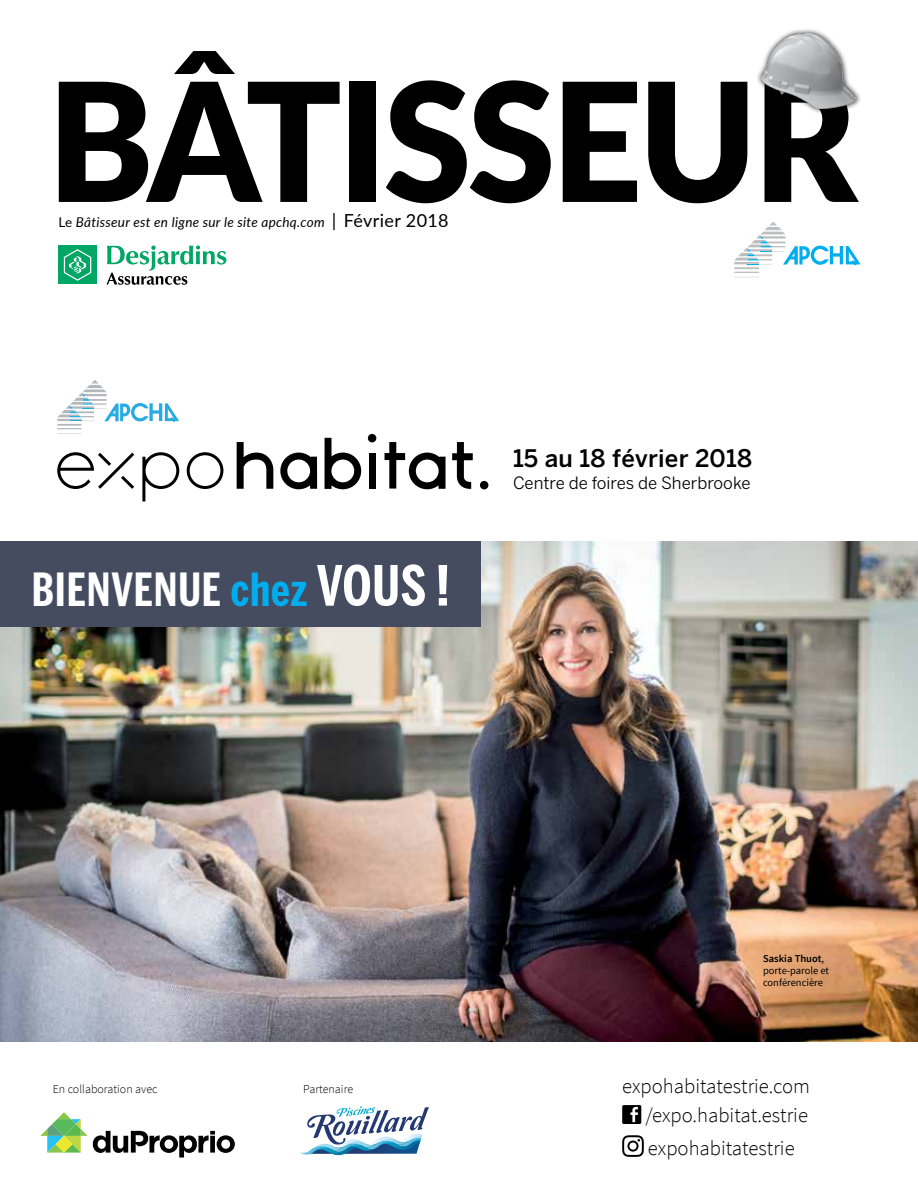
<style>
.page{position:relative;width:918px;height:1188px;background:#fff}
.page>*{position:absolute;margin:0;border:0;box-sizing:border-box;transform-origin:0 0}
.t1{font:900 165px "Lato";letter-spacing:-.025em;color:#000;scale:.96 1}
.t2{font:700 45.3px "Benton Sans Comp";letter-spacing:.02em;color:#fff}
.t3{font:500 24px "Benton Sans";letter-spacing:.01em;color:#000}
.t4{font:300 20.7px/29.2px "Source Sans Pro";color:#000;text-align:right}
.t5{font:16.8px "Benton Sans";color:#000}
.t6{font:italic 13.5px "Lato";letter-spacing:.02em;color:#000}
.t7{font:300 12px "Source Sans Pro";color:#000}
.t8{font:10.5px/12px "Source Sans Pro";color:#000}
.s1{font-style:normal}
.s2{font-size:18px}
.s3{font-style:normal;font-size:18px}
.s4{color:#00aeef}
.s5{font-size:54.9px}
.s6{font-weight:600}
</style>
<div class="page">
<img style="left:0;top:541px;width:918px;height:500px">
<svg style="left:734px;top:222px;width:127px;height:55px"></svg>
<div style="left:756px;top:28px;width:106px;height:86px;background:#000;opacity:.75"></div>
<img style="left:762px;top:34px;width:94px;height:74px">
<div style="left:58px;top:246px;width:39px;height:38px;background:#00a664"></div>
<svg style="left:64px;top:249px;width:27px;height:32px"></svg>
<svg style="left:106px;top:245px;width:120px;height:40px"></svg>
<div style="left:0;top:541px;width:481px;height:86px;background:#454c60"></div>
<svg style="left:40px;top:1112px;width:195px;height:46px"></svg>
<svg style="left:300px;top:1106px;width:129px;height:49px"></svg>
<svg style="left:622px;top:1105px;width:19px;height:19px"></svg>
<svg style="left:622px;top:1135px;width:22px;height:22px"></svg>
<div style="left:369px;top:453px;width:7px;height:36px;background:#000"></div>
<svg style="left:325px;top:438px;width:36px;height:51px"></svg>
<svg style="left:237px;top:442px;width:36px;height:47px"></svg>
<svg style="left:385px;top:442px;width:61px;height:47px"></svg>
<svg style="left:280px;top:453px;width:37px;height:36px"></svg>
<svg style="left:452px;top:442px;width:21px;height:47px"></svg>
<div style="left:480px;top:481px;width:8px;height:8px;background:#000;border-radius:50%"></div>
<div style="left:368px;top:434px;width:8px;height:8px;background:#000;border-radius:50%"></div>
<svg style="left:187px;top:452px;width:36px;height:37px"></svg>
<svg style="left:57px;top:452px;width:77px;height:37px"></svg>
<svg style="left:142px;top:452px;width:37px;height:49px"></svg>
<svg style="left:57px;top:380px;width:122px;height:54px"></svg>
<h1 class="t1" style="left:48px;top:18px;width:845px">BÂTISSEUR</h1>
<p class="t6" style="left:58px;top:212px;width:392px"><span class="s1">Le</span> Bâtisseur est en ligne sur le site apchq.com <span class="s2">|</span> <span class="s3">Février 2018</span></p>
<h2 class="t2" style="left:32px;top:563px;width:420px">BIENVENUE <span class="s4">CHEZ</span> <span class="s5">VOUS !</span></h2>
<p class="t3" style="left:513px;top:444px;width:241px">15 au 18 février 2018</p>
<p class="t5" style="left:513px;top:473px;width:239px">Centre de foires de Sherbrooke</p>
<p class="t8" style="left:763px;top:952px;width:68px"><span class="s6">Saskia Thuot</span>, porte-parole et conférencière</p>
<p class="t7" style="left:53px;top:1082px;width:106px">En collaboration avec</p>
<p class="t7" style="left:303px;top:1082px;width:51px">Partenaire</p>
<p class="t4" style="left:622px;top:1071px;width:189px">expohabitatestrie.com /expo.habitat.estrie</p>
<p class="t4" style="left:648px;top:1134px;width:148px">expohabitatestrie</p>
</div>
